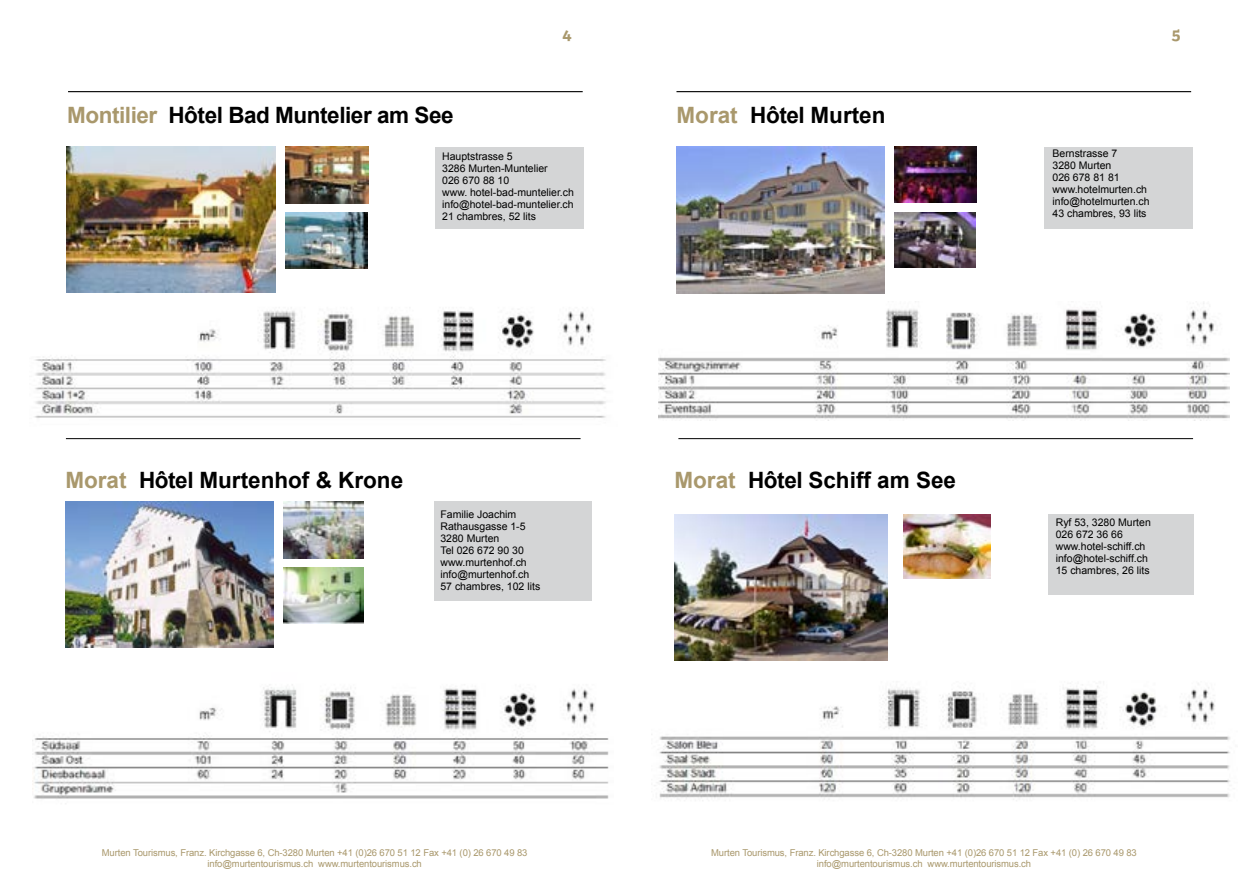
<style>
.page{position:relative;width:1259px;height:893px;background:#fff}
.page>*{position:absolute;margin:0;border:0;box-sizing:border-box;transform-origin:0 0}
.t1{font:700 22.5px "Arial";letter-spacing:-.01em;color:#000}
.t2{font:700 16.5px "Adelle Basic";color:#a9986c}
.t3{font:10.5px/12px "Arial";color:#000}
.t4{font:9.45px/10.4px "Arial";letter-spacing:-.01em;color:#a9986c;text-align:center}
.s1{color:#a9986c}
</style>
<div class="page">
<div style="left:1044px;top:147px;width:148px;height:81px;background:#d4d5d6"></div>
<div style="left:435px;top:147px;width:148px;height:81px;background:#d4d5d6"></div>
<img style="left:676px;top:147px;width:208px;height:146px">
<img style="left:894px;top:146px;width:82px;height:57px">
<img style="left:895px;top:212px;width:80px;height:56px">
<div style="left:434px;top:502px;width:157px;height:99px;background:#d4d5d6"></div>
<img style="left:65px;top:501px;width:209px;height:146px">
<img style="left:283px;top:502px;width:81px;height:56px">
<img style="left:283px;top:568px;width:81px;height:55px">
<img style="left:34px;top:307px;width:572px;height:111px">
<img style="left:659px;top:301px;width:570px;height:118px">
<img style="left:32px;top:684px;width:577px;height:115px">
<img style="left:651px;top:683px;width:579px;height:118px">
<hr style="left:676px;top:91px;width:515px;height:1px;background:#000">
<img style="left:66px;top:147px;width:209px;height:146px">
<img style="left:285px;top:147px;width:83px;height:57px">
<img style="left:285px;top:212px;width:83px;height:56px">
<hr style="left:68px;top:91px;width:515px;height:1px;background:#000">
<div style="left:1048px;top:514px;width:145px;height:81px;background:#d4d5d6"></div>
<img style="left:674px;top:514px;width:213px;height:146px">
<img style="left:903px;top:514px;width:87px;height:65px">
<hr style="left:678px;top:438px;width:515px;height:1px;background:#000">
<hr style="left:66px;top:438px;width:514px;height:1px;background:#000">
<h2 class="t2" style="left:562px;top:24px;width:11px">4</h2>
<h2 class="t2" style="left:1171px;top:24px;width:10px">5</h2>
<h1 class="t1" style="left:67px;top:100px;width:388px"><span class="s1">Montilier</span> Hôtel Bad Muntelier am See</h1>
<h1 class="t1" style="left:676px;top:100px;width:211px"><span class="s1">Morat</span> Hôtel Murten</h1>
<p class="t3" style="left:442px;top:150px;width:133px">Hauptstrasse 5<br>3286 Murten-Muntelier<br>026 670 88 10<br>www. hotel-bad-muntelier.ch info@hotel-bad-muntelier.ch<br>21 chambres, 52 lits</p>
<p class="t3" style="left:1052px;top:147px;width:99px">Bernstrasse 7<br>3280 Murten<br>026 678 81 81 www.hotelmurten.ch info@hotelmurten.ch<br>43 chambres, 93 lits</p>
<h1 class="t1" style="left:65px;top:465px;width:339px"><span class="s1">Morat</span> Hôtel Murtenhof &amp; Krone</h1>
<p class="t3" style="left:440px;top:508px;width:101px">Familie Joachim<br>Rathausgasse 1-5<br>3280 Murten<br>Tel 026 672 90 30 www.murtenhof.ch info@murtenhof.ch<br>57 chambres, 102 lits</p>
<h1 class="t1" style="left:674px;top:465px;width:283px"><span class="s1">Morat</span> Hôtel Schiff am See</h1>
<p class="t3" style="left:1055px;top:517px;width:97px">Ryf 53, 3280 Murten<br>026 672 36 66 www.hotel-schiff.ch info@hotel-schiff.ch<br>15 chambres, 26 lits</p>
<p class="t4" style="left:102px;top:848px;width:427px">Murten Tourismus, Franz. Kirchgasse 6, Ch-3280 Murten +41 (0)26 670 51 12 Fax +41 (0) 26 670 49 83 info@murtentourismus.ch www.murtentourismus.ch</p>
<p class="t4" style="left:711px;top:848px;width:427px">Murten Tourismus, Franz. Kirchgasse 6, Ch-3280 Murten +41 (0)26 670 51 12 Fax +41 (0) 26 670 49 83 info@murtentourismus.ch www.murtentourismus.ch</p>
</div>
